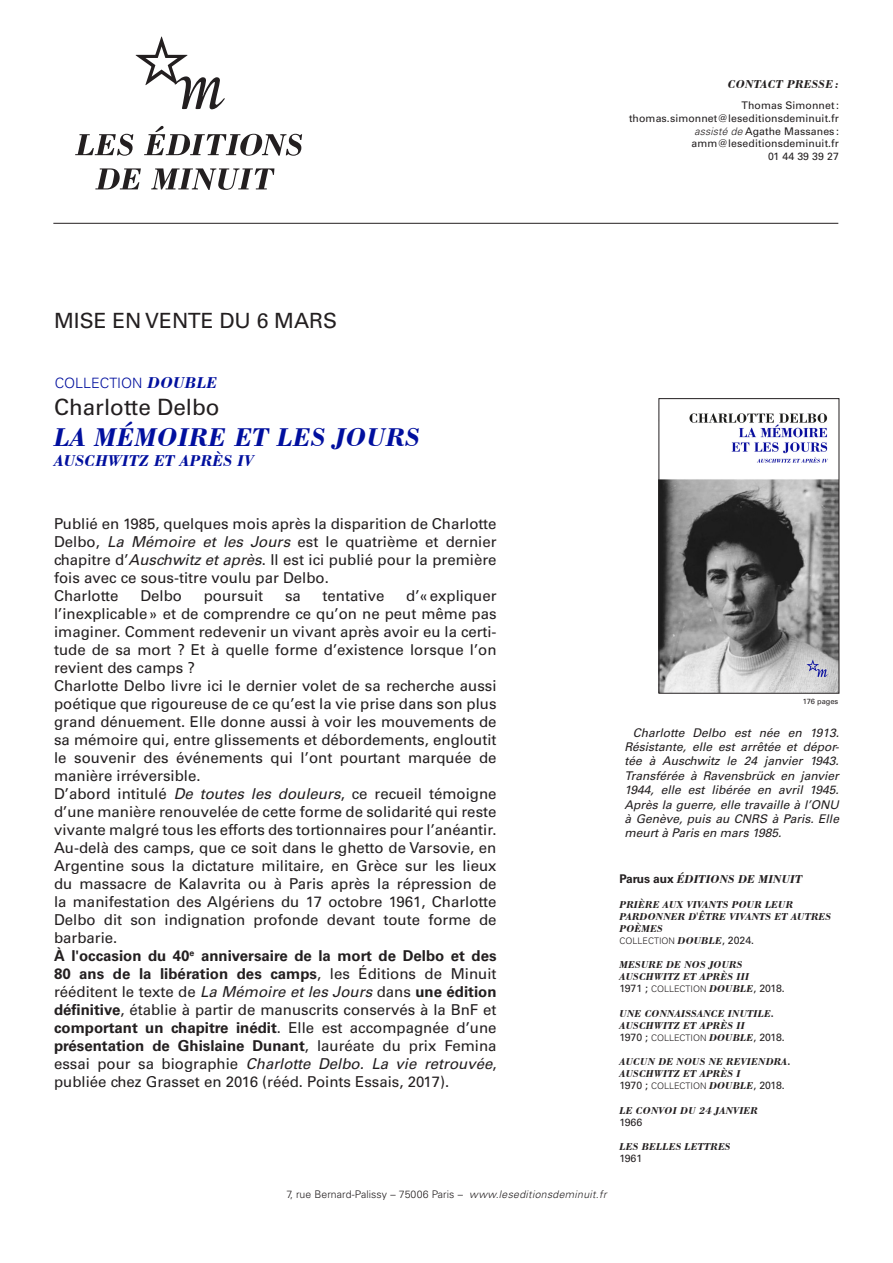
<style>
.page{position:relative;width:893px;height:1263px;background:#fff}
.page>*{position:absolute;margin:0;border:0;box-sizing:border-box;transform-origin:0 0}
.Ouvrage{font:italic 700 27px "Bodoni BT";color:#000f9e}
.Auteur{font:22.5px "Univers LT Std";color:#231f20}
.Titre_niveau_1{font:21px "Univers LT Std";color:#231f20}
.Ouvrage-2{font:italic 700 16.5px "Bodoni BT";color:#000f9e}
.Pa3{font:15px/18px "Univers LT Std";color:#231f20;text-align:justify}
.t1{font:300 14.25px "Univers LT Std";color:#000f9e}
.Pa3-2{font:italic 12px/14.4px "Univers LT Std";color:#231f20;text-align:justify}
.Texte_courant{font:italic 700 12px "Bodoni BT";letter-spacing:-.01em;color:#231f20}
.Texte_courant-2{font:italic 700 12px "Bodoni BT";letter-spacing:.01em;color:#231f20}
.Pa13{font:italic 700 10.5px/12px "Bodoni BT";color:#231f20}
.Pa13-2{font:10.5px/12.6px "Univers LT Std";letter-spacing:.01em;color:#231f20;text-align:right}
.Pa13-3{font:10.5px "Univers LT Std";letter-spacing:-.01em;color:#231f20}
.t2{font:300 10.5px "Univers LT Std";letter-spacing:.01em;color:#231f20}
.Pa13-4{font:300 9px "Univers LT Std";color:#231f20}
.informations{font:7.5px "Univers LT Std";color:#231f20}
.s1{font-weight:300;font-style:italic}
.s2{font-family:"Bodoni BT";font-weight:700;font-style:italic;font-size:16.5px}
.s3{font-style:italic}
.s4{font-weight:700}
.s5{font-family:"Univers LT Std";font-style:normal}
.s6{font-family:"Bodoni BT";font-weight:700;font-style:italic;font-size:10.5px}
.s7{font-weight:400;font-size:10.5px}
.s8{font-weight:300;font-size:9px}
.s9{font-family:"Bodoni BT";font-weight:700;font-style:italic}
</style>
<div class="page">
<svg style="left:135px;top:36px;width:90px;height:73px"></svg>
<svg style="left:75px;top:134px;width:58px;height:22px"></svg>
<svg style="left:144px;top:126px;width:158px;height:30px"></svg>
<svg style="left:95px;top:168px;width:46px;height:21px"></svg>
<svg style="left:151px;top:168px;width:123px;height:22px"></svg>
<hr style="left:53px;top:223px;width:785px;height:1px;background:#231f20">
<img style="left:661px;top:413px;width:176px;height:278px">
<div style="left:659px;top:398px;width:180px;height:295px;border:1px solid #231f20"></div>
<p class="Texte_courant-2" style="left:728px;top:76px;width:113px">CONTACT PRESSE:</p>
<p class="Pa13-2" style="left:629px;top:99px;width:211px">Thomas Simonnet: thomas.simonnet@leseditionsdeminuit.fr <span class="s1">assisté de</span> Agathe Massanes : amm@leseditionsdeminuit.fr<br>01 44 39 39 27</p>
<p class="Titre_niveau_1" style="left:54px;top:308px;width:285px">MISE EN VENTE DU 6 MARS</p>
<p class="t1" style="left:55px;top:374px;width:164px">COLLECTION <span class="s2">DOUBLE</span></p>
<p class="Auteur" style="left:54px;top:393px;width:167px">Charlotte Delbo</p>
<p class="Ouvrage" style="left:54px;top:420px;width:368px">LA MÉMOIRE ET LES JOURS</p>
<p class="Ouvrage-2" style="left:54px;top:451px;width:201px">AUSCHWITZ ET APRÈS IV</p>
<p class="Pa3" style="left:54px;top:514px;width:444px">Publié en 1985, quelques mois après la disparition de Charlotte Delbo, <span class="s3">La Mémoire et les Jours</span> est le quatrième et dernier chapitre d’<span class="s3">Auschwitz et après</span>. Il est ici publié pour la première fois avec ce sous-titre voulu par Delbo.</p>
<p class="Pa3" style="left:54px;top:586px;width:66px">Charlotte</p>
<p class="Pa3" style="left:140px;top:586px;width:43px">Delbo</p>
<p class="Pa3" style="left:204px;top:586px;width:61px">poursuit</p>
<p class="Pa3" style="left:285px;top:586px;width:17px">sa</p>
<p class="Pa3" style="left:323px;top:586px;width:63px">tentative</p>
<p class="Pa3" style="left:54px;top:586px;width:444px;text-indent:352px">d’«expliquer l’inexplicable» et de comprendre ce qu’on ne peut même pas imaginer. Comment redevenir un vivant après avoir eu la certi&shy;tude de sa mort ? Et à quelle forme d’existence lorsque l’on revient des camps ?</p>
<p class="Pa3" style="left:54px;top:676px;width:444px">Charlotte Delbo livre ici le dernier volet de sa recherche aussi poétique que rigoureuse de ce qu’est la vie prise dans son plus grand dénuement. Elle donne aussi à voir les mouvements de sa mémoire qui, entre glissements et débordements, engloutit le souvenir des événements qui l’ont pourtant marquée de manière irréversible.</p>
<p class="Pa3" style="left:54px;top:784px;width:444px">D’abord intitulé <span class="s3">De toutes les douleurs</span>, ce recueil témoigne d’une manière renouvelée de cette forme de solidarité qui reste vivante malgré tous les efforts des tortionnaires pour l’anéantir.<br>Au-delà des camps, que ce soit dans le ghetto de Varsovie, en Argentine sous la dictature militaire, en Grèce sur les lieux du massacre de Kalavrita ou à Paris après la répression de la manifestation des Algériens du 17 octobre 1961, Charlotte Delbo dit son indignation profonde devant toute forme de barbarie.</p>
<p class="Pa3" style="left:54px;top:946px;width:444px"><span class="s4">À l'occasion du 40</span><sup>e</sup> <span class="s4">anniversaire de la mort de Delbo et des 80 ans de la libération des camps</span>, les Éditions de Minuit rééditent le texte de <span class="s3">La Mémoire et les Jours</span> dans <span class="s4">une édition définitive</span>, établie à partir de manuscrits conservés à la BnF et <span class="s4">comportant un chapitre inédit</span>. Elle est accompagnée d’une <span class="s4">présentation de Ghislaine Dunant</span>, lauréate du prix Femina essai pour sa biographie <span class="s3">Charlotte Delbo. La vie retrouvée</span>, publiée chez Grasset en 2016 (rééd. Points Essais, 2017).</p>
<p class="t2" style="left:286px;top:1188px;width:321px">7, rue Bernard-Palissy – 75006 Paris – <span class="s3">www.leseditionsdeminuit.fr</span></p>
<p class="informations" style="left:803px;top:697px;width:37px">176 pages</p>
<p class="Pa3-2" style="left:624px;top:725px;width:216px;text-indent:8px">Charlotte Delbo est née en 1913.<br>Résistante, elle est arrêtée et dépor&shy;tée à Auschwitz le 24 janvier 1943.<br>Transférée à Ravensbrück en janvier 1944, elle est libérée en avril 1945.<br>Après la guerre, elle travaille à l’ONU à Genève, puis au CNRS à Paris. Elle meurt à Paris en mars 1985.</p>
<p class="Texte_courant" style="left:620px;top:871px;width:184px"><span class="s5">Parus aux</span> ÉDITIONS DE MINUIT</p>
<p class="Pa13" style="left:620px;top:898px;width:213px">PRIÈRE AUX VIVANTS POUR LEUR<br>PARDONNER D'ÊTRE VIVANTS ET AUTRES<br>POÈMES</p>
<p class="Pa13-4" style="left:620px;top:935px;width:136px">COLLECTION <span class="s6">DOUBLE</span><span class="s7">, 2024.</span></p>
<p class="Pa13" style="left:620px;top:958px;width:125px">MESURE DE NOS JOURS</p>
<p class="Pa13" style="left:620px;top:970px;width:131px">AUSCHWITZ ET APRÈS III</p>
<p class="Pa13-3" style="left:620px;top:982px;width:167px">1971 ; <span class="s8">COLLECTION</span> <span class="s9">DOUBLE</span>, 2018.</p>
<p class="Pa13" style="left:620px;top:1007px;width:156px">UNE CONNAISSANCE INUTILE.</p>
<p class="Pa13" style="left:620px;top:1019px;width:127px">AUSCHWITZ ET APRÈS II</p>
<p class="Pa13-3" style="left:620px;top:1031px;width:167px">1970 ; <span class="s8">COLLECTION</span> <span class="s9">DOUBLE</span>, 2018.</p>
<p class="Pa13" style="left:620px;top:1055px;width:173px">AUCUN DE NOUS NE REVIENDRA.<br>AUSCHWITZ ET APRÈS I</p>
<p class="Pa13-3" style="left:620px;top:1079px;width:167px">1970 ; <span class="s8">COLLECTION</span> <span class="s9">DOUBLE</span>, 2018.</p>
<p class="Pa13" style="left:620px;top:1104px;width:140px">LE CONVOI DU 24 JANVIER</p>
<p class="Pa13-2" style="left:620px;top:1115px;width:24px">1966</p>
<p class="Pa13" style="left:620px;top:1140px;width:113px">LES BELLES LETTRES</p>
<p class="Pa13-2" style="left:620px;top:1152px;width:24px">1961</p>
</div>
